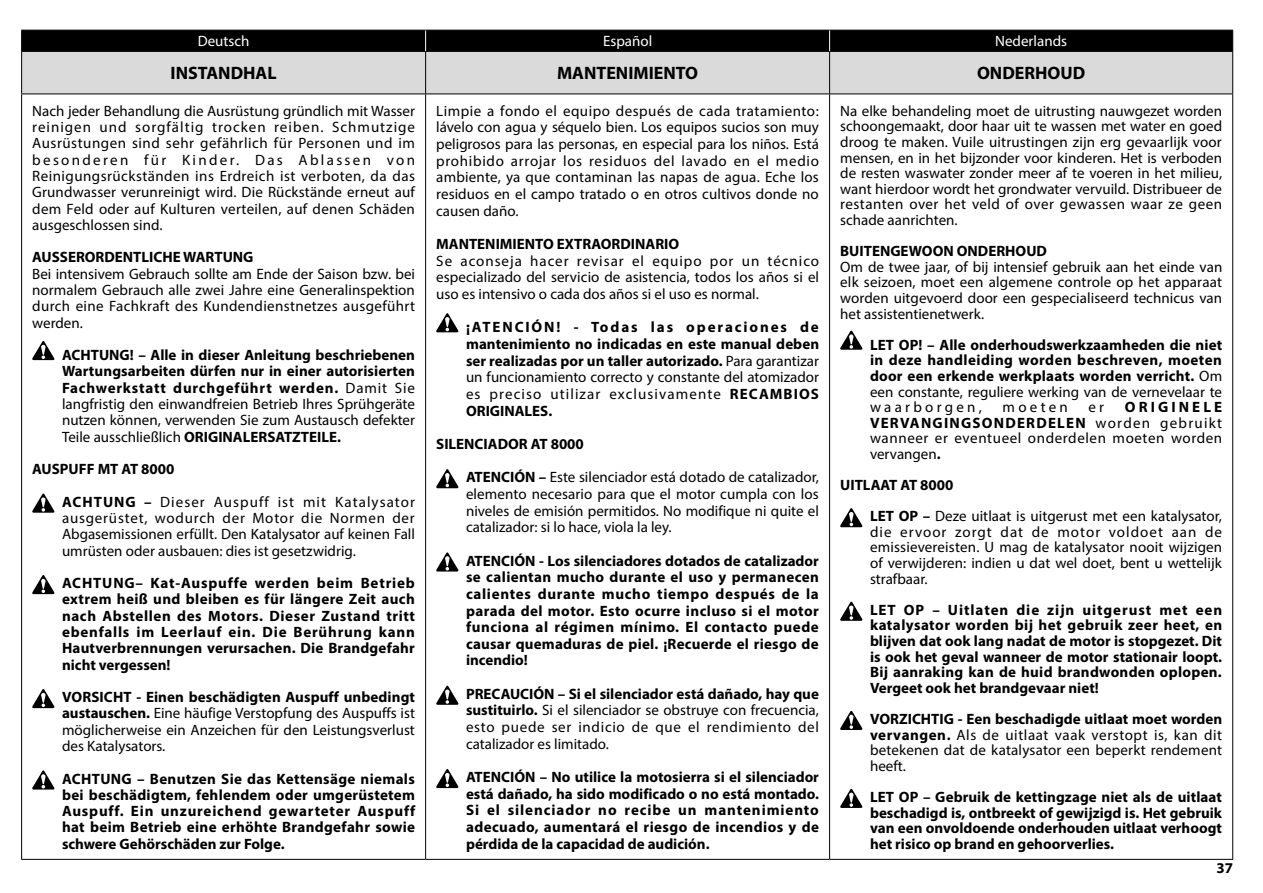
<style>
.page{position:relative;width:1263px;height:893px;background:#fff}
.page>*{position:absolute;margin:0;border:0;box-sizing:border-box;transform-origin:0 0}
.t1{font:700 18px "Myriad Pro";color:#000}
.t2{font:15px/15.6px "Myriad Pro";letter-spacing:.005em;color:#000;text-align:justify}
.t3{font:700 15px/16.6px "Myriad Pro";color:#000;text-align:justify}
.t4{font:15px/32.5px "Myriad Pro";letter-spacing:.07em;color:#000}
.t5{font:15px "Myriad Pro";color:#fff}
.s1{font-weight:400}
.s2{font-weight:700}
</style>
<div class="page">
<div style="left:22px;top:52px;width:1210px;height:42px;background:#dadada"></div>
<hr style="left:21px;top:51px;width:405px;height:1px;background:#000">
<hr style="left:21px;top:52px;width:1px;height:42px;background:#000">
<hr style="left:426px;top:51px;width:404px;height:1px;background:#000">
<hr style="left:425px;top:52px;width:1px;height:42px;background:#000">
<hr style="left:830px;top:51px;width:403px;height:1px;background:#000">
<hr style="left:829px;top:52px;width:1px;height:42px;background:#000">
<hr style="left:1232px;top:52px;width:1px;height:42px;background:#000">
<hr style="left:21px;top:94px;width:405px;height:1px;background:#000">
<hr style="left:21px;top:94px;width:1px;height:765px;background:#000">
<hr style="left:426px;top:94px;width:404px;height:1px;background:#000">
<hr style="left:425px;top:94px;width:1px;height:765px;background:#000">
<hr style="left:830px;top:94px;width:403px;height:1px;background:#000">
<hr style="left:829px;top:94px;width:1px;height:765px;background:#000">
<hr style="left:1232px;top:94px;width:1px;height:765px;background:#000">
<hr style="left:21px;top:859px;width:405px;height:1px;background:#000">
<hr style="left:426px;top:859px;width:404px;height:1px;background:#000">
<hr style="left:830px;top:859px;width:403px;height:1px;background:#000">
<div style="left:21px;top:30px;width:1212px;height:21px;background:#000"></div>
<svg style="left:32px;top:341px;width:22px;height:19px"></svg>
<svg style="left:32px;top:494px;width:22px;height:19px"></svg>
<svg style="left:32px;top:575px;width:22px;height:19px"></svg>
<svg style="left:32px;top:689px;width:22px;height:19px"></svg>
<svg style="left:32px;top:770px;width:22px;height:20px"></svg>
<svg style="left:436px;top:313px;width:22px;height:19px"></svg>
<svg style="left:436px;top:469px;width:22px;height:19px"></svg>
<svg style="left:436px;top:552px;width:22px;height:19px"></svg>
<svg style="left:436px;top:686px;width:22px;height:19px"></svg>
<svg style="left:436px;top:769px;width:22px;height:19px"></svg>
<svg style="left:840px;top:331px;width:22px;height:19px"></svg>
<svg style="left:840px;top:508px;width:22px;height:19px"></svg>
<svg style="left:840px;top:602px;width:22px;height:19px"></svg>
<svg style="left:840px;top:711px;width:22px;height:19px"></svg>
<svg style="left:840px;top:789px;width:22px;height:19px"></svg>
<p class="t5" style="left:198px;top:32px;width:53px">Deutsch</p>
<p class="t5" style="left:603px;top:32px;width:51px">Español</p>
<p class="t5" style="left:995px;top:32px;width:73px">Nederlands</p>
<p class="t1" style="left:171px;top:62px;width:108px">INSTANDHAL</p>
<p class="t1" style="left:557px;top:62px;width:143px">MANTENIMIENTO</p>
<p class="t1" style="left:977px;top:62px;width:110px">ONDERHOUD</p>
<p class="t2" style="left:32px;top:102px;width:384px;line-height:16.4px">Nach jeder Behandlung die Ausrüstung gründlich mit Wasser reinigen und sorgfältig trocken reiben. Schmutzige Ausrüstungen sind sehr gefährlich für Personen und im besonderen für Kinder. Das Ablassen von Reinigungsrückständen ins Erdreich ist verboten, da das Grundwasser verunreinigt wird. Die Rückstände erneut auf dem Feld oder auf Kulturen verteilen, auf denen Schäden ausgeschlossen sind.</p>
<p class="t3" style="left:32px;top:249px;width:223px">AUSSERORDENTLICHE WARTUNG</p>
<p class="t2" style="left:32px;top:265px;width:384px;line-height:16.4px">Bei intensivem Gebrauch sollte am Ende der Saison bzw. bei normalem Gebrauch alle zwei Jahre eine Generalinspektion durch eine Fachkraft des Kundendienstnetzes ausgeführt werden.</p>
<p class="t3" style="left:62px;top:346px;width:354px">ACHTUNG! – Alle in dieser Anleitung beschriebenen Wartungsarbeiten dürfen nur in einer autorisierten Fachwerkstatt durchgeführt werden. <span class="s1">Damit Sie langfristig den einwandfreien Betrieb Ihres Sprühgeräte nutzen können, verwenden Sie zum Austausch defekter Teile ausschließlich</span> ORIGINALERSATZTEILE.</p>
<p class="t4" style="left:62px;top:453px;width:354px;text-indent:-30px"><span class="s2">AUSPUFF MT AT 8000<br>ACHTUNG –</span> Dieser Auspuff ist mit Katalysator</p>
<p class="t2" style="left:62px;top:509px;width:354px;line-height:16.4px">ausgerüstet, wodurch der Motor die Normen der Abgasemissionen erfüllt. Den Katalysator auf keinen Fall umrüsten oder ausbauen: dies ist gesetzwidrig.</p>
<p class="t3" style="left:62px;top:574px;width:355px">ACHTUNG– Kat-Auspuffe werden beim Betrieb extrem heiß und bleiben es für längere Zeit auch nach Abstellen des Motors. Dieser Zustand tritt ebenfalls im Leerlauf ein. Die Berührung kann Hautverbrennungen verursachen. Die Brandgefahr nicht vergessen!</p>
<p class="t2" style="left:62px;top:689px;width:355px;line-height:16.4px"><span class="s2">VORSICHT - Einen beschädigten Auspuff unbedingt austauschen.</span> Eine häufige Verstopfung des Auspuffs ist möglicherweise ein Anzeichen für den Leistungsverlust des Katalysators.</p>
<p class="t3" style="left:62px;top:770px;width:355px">ACHTUNG – Benutzen Sie das Kettensäge niemals bei beschädigtem, fehlendem oder umgerüstetem Auspuff. Ein unzureichend gewarteter Auspuff hat beim Betrieb eine erhöhte Brandgefahr sowie schwere Gehörschäden zur Folge.</p>
<p class="t2" style="left:436px;top:102px;width:384px;line-height:16.6px">Limpie a fondo el equipo después de cada tratamiento: lávelo con agua y séquelo bien. Los equipos sucios son muy peligrosos para las personas, en especial para los niños. Está prohibido arrojar los residuos del lavado en el medio ambiente, ya que contaminan las napas de agua. Eche los residuos en el campo tratado o en otros cultivos donde no causen daño.</p>
<p class="t3" style="left:436px;top:235px;width:245px">MANTENIMIENTO EXTRAORDINARIO</p>
<p class="t2" style="left:436px;top:252px;width:384px;line-height:16.6px">Se aconseja hacer revisar el equipo por un técnico especializado del servicio de asistencia, todos los años si el uso es intensivo o cada dos años si el uso es normal.</p>
<p class="t3" style="left:466px;top:318px;width:355px">¡ATENCIÓN! - Todas las operaciones de mantenimiento no indicadas en este manual deben ser realizadas por un taller autorizado. <span class="s1">Para garantizar un funcionamiento correcto y constante del atomizador es preciso utilizar exclusivamente</span> RECAMBIOS ORIGINALES.</p>
<p class="t3" style="left:436px;top:435px;width:149px">SILENCIADOR AT 8000</p>
<p class="t2" style="left:466px;top:469px;width:354px;line-height:16.6px"><span class="s2">ATENCIÓN –</span> Este silenciador está dotado de catalizador, elemento necesario para que el motor cumpla con los niveles de emisión permitidos. No modifique ni quite el catalizador: si lo hace, viola la ley.</p>
<p class="t3" style="left:466px;top:552px;width:354px">ATENCIÓN - Los silenciadores dotados de catalizador se calientan mucho durante el uso y permanecen calientes durante mucho tiempo después de la parada del motor. Esto ocurre incluso si el motor funciona al régimen mínimo. El contacto puede causar quemaduras de piel. ¡Recuerde el riesgo de incendio!</p>
<p class="t2" style="left:466px;top:685px;width:355px;line-height:16.6px"><span class="s2">PRECAUCIÓN – Si el silenciador está dañado, hay que sustituirlo.</span> Si el silenciador se obstruye con frecuencia, esto puede ser indicio de que el rendimiento del catalizador es limitado.</p>
<p class="t3" style="left:466px;top:768px;width:355px">ATENCIÓN – No utilice la motosierra si el silenciador está dañado, ha sido modificado o no está montado.<br>Si el silenciador no recibe un mantenimiento adecuado, aumentará el riesgo de incendios y de pérdida de la capacidad de audición.</p>
<p class="t2" style="left:840px;top:103px;width:383px">Na elke behandeling moet de uitrusting nauwgezet worden schoongemaakt, door haar uit te wassen met water en goed droog te maken. Vuile uitrustingen zijn erg gevaarlijk voor mensen, en in het bijzonder voor kinderen. Het is verboden de resten waswater zonder meer af te voeren in het milieu, want hierdoor wordt het grondwater vervuild. Distribueer de restanten over het veld of over gewassen waar ze geen schade aanrichten.</p>
<p class="t3" style="left:840px;top:242px;width:208px">BUITENGEWOON ONDERHOUD</p>
<p class="t2" style="left:840px;top:259px;width:384px">Om de twee jaar, of bij intensief gebruik aan het einde van elk seizoen, moet een algemene controle op het apparaat worden uitgevoerd door een gespecialiseerd technicus van het assistentienetwerk.</p>
<p class="t3" style="left:870px;top:336px;width:354px;line-height:15.6px">LET OP! – Alle onderhoudswerkzaamheden die niet in deze handleiding worden beschreven, moeten door een erkende werkplaats worden verricht. <span class="s1">Om een constante, reguliere werking van de vernevelaar te waarborgen,</span></p>
<p class="t2" style="left:870px;top:399px;width:354px;text-indent:255px"><span class="s2">ORIGINELE VERVANGINGSONDERDELEN</span> worden gebruikt wanneer er eventueel onderdelen moeten worden vervangen<span class="s2">.</span></p>
<p class="t2" style="left:870px;top:469px;width:354px;line-height:31.2px;text-indent:-30px"><span class="s2">UITLAAT AT 8000<br>LET OP –</span> Deze uitlaat is uitgerust met een katalysator,</p>
<p class="t2" style="left:870px;top:524px;width:354px">die ervoor zorgt dat de motor voldoet aan de emissievereisten. U mag de katalysator nooit wijzigen of verwijderen: indien u dat wel doet, bent u wettelijk strafbaar.</p>
<p class="t3" style="left:870px;top:601px;width:354px;line-height:15.6px">LET OP – Uitlaten die zijn uitgerust met een katalysator worden bij het gebruik zeer heet, en blijven dat ook lang nadat de motor is stopgezet. Dit is ook het geval wanneer de motor stationair loopt.<br>Bij aanraking kan de huid brandwonden oplopen.<br>Vergeet ook het brandgevaar niet!</p>
<p class="t2" style="left:870px;top:711px;width:354px"><span class="s2">VORZICHTIG - Een beschadigde uitlaat moet worden vervangen.</span> Als de uitlaat vaak verstopt is, kan dit betekenen dat de katalysator een beperkt rendement heeft.</p>
<p class="t3" style="left:870px;top:789px;width:354px;line-height:15.6px">LET OP – Gebruik de kettingzage niet als de uitlaat beschadigd is, ontbreekt of gewijzigd is. Het gebruik van een onvoldoende onderhouden uitlaat verhoogt het risico op brand en gehoorverlies.</p>
<p class="t2" style="left:1002px;top:399px;width:67px">moeten</p>
<p class="t2" style="left:1088px;top:399px;width:17px">er</p>
<p class="t3" style="left:1216px;top:859px;width:18px">37</p>
</div>
